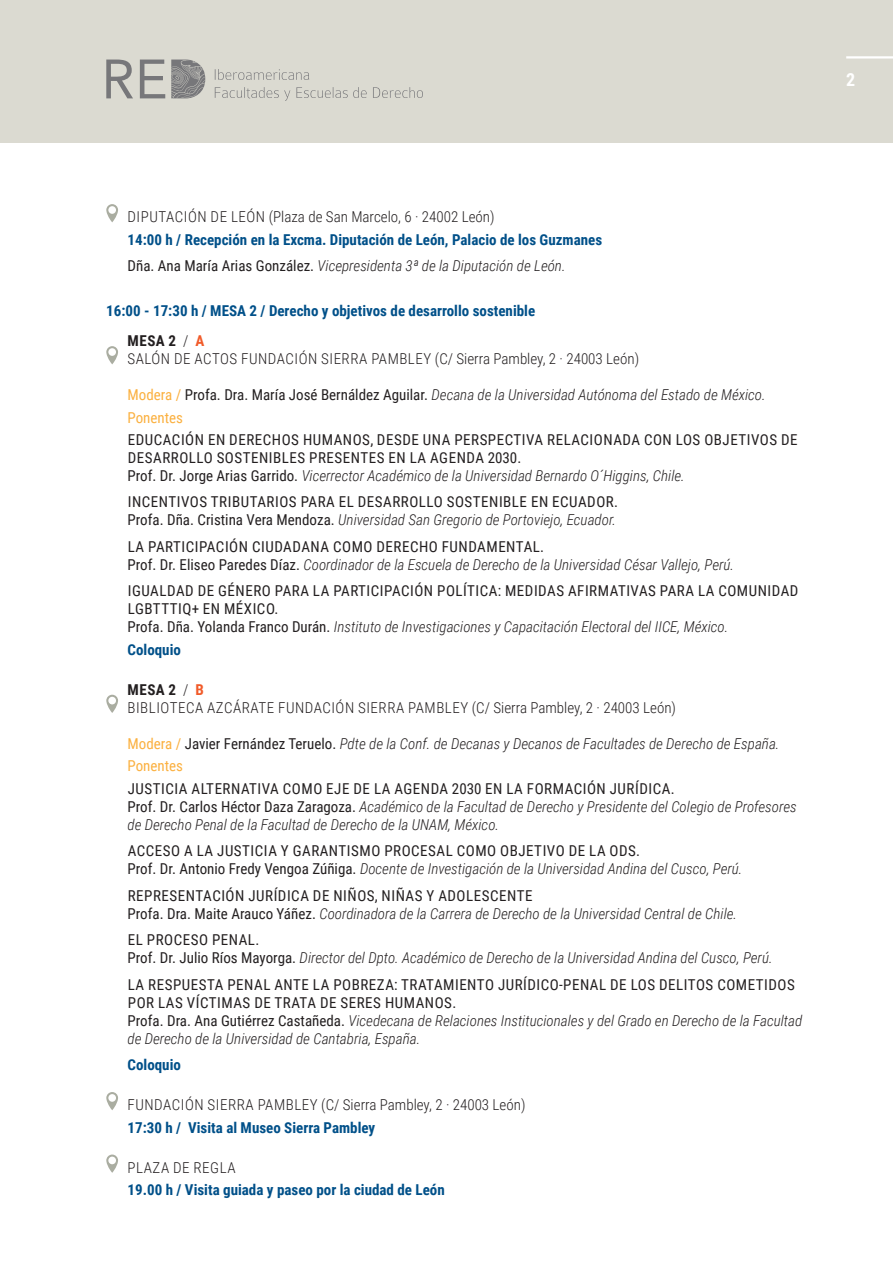
<style>
.page{position:relative;width:893px;height:1263px;background:#fff}
.page>*{position:absolute;margin:0;border:0;box-sizing:border-box;transform-origin:0 0}
.t1{font:700 18px "Roboto Condensed";color:#fff}
.t2{font:15px/18px "Roboto Condensed";letter-spacing:.035em;color:#231f20}
.t3{font:italic 300 15px/18px "Roboto Condensed";color:#231f20}
.t4{font:700 15px "Roboto Condensed";color:#015089}
.t5{font:300 15px "Roboto Condensed";letter-spacing:.03em;color:#231f20}
.t6{font:300 15px "Roboto Condensed";color:#231f20}
.t7{font:15px "Roboto Condensed";color:#fbb03f}
.t8{font:700 15px "Roboto Condensed";letter-spacing:.035em;color:#231f20}
.s1{font-weight:400;font-style:normal}
.s2{font-weight:300}
.s3{color:#f15b2a}
.s4{font-weight:400;font-style:normal;color:#fbb03f}
.s5{font-weight:300;font-style:italic}
</style>
<div class="page">
<svg style="left:106px;top:204px;width:12px;height:18px"></svg>
<div style="left:108px;top:206px;width:8px;height:8px;background:#fff;border-radius:50%"></div>
<svg style="left:106px;top:346px;width:12px;height:18px"></svg>
<div style="left:108px;top:348px;width:8px;height:8px;background:#fff;border-radius:50%"></div>
<svg style="left:106px;top:695px;width:12px;height:18px"></svg>
<div style="left:108px;top:697px;width:8px;height:7px;background:#fff;border-radius:50%"></div>
<svg style="left:106px;top:1092px;width:12px;height:18px"></svg>
<div style="left:108px;top:1094px;width:8px;height:8px;background:#fff;border-radius:50%"></div>
<svg style="left:106px;top:1154px;width:12px;height:19px"></svg>
<div style="left:108px;top:1156px;width:8px;height:8px;background:#fff;border-radius:50%"></div>
<div style="left:0;top:0;width:893px;height:142px;background:#dbdad1"></div>
<svg style="left:215px;top:87px;width:208px;height:14px"></svg>
<svg style="left:215px;top:69px;width:94px;height:11px"></svg>
<svg style="left:171px;top:60px;width:34px;height:38px"></svg>
<svg style="left:106px;top:60px;width:27px;height:38px"></svg>
<svg style="left:140px;top:60px;width:25px;height:38px"></svg>
<hr style="left:846px;top:56px;width:47px;height:3px;background:#fff">
<p class="t1" style="left:846px;top:67px;width:11px">2</p>
<p class="t6" style="left:128px;top:207px;width:368px">DIPUTACIÓN DE LEÓN (Plaza de San Marcelo, 6 · 24002 León)</p>
<p class="t4" style="left:128px;top:229px;width:476px">14:00 h / Recepción en la Excma. Diputación de León, Palacio de los Guzmanes</p>
<p class="t3" style="left:128px;top:256px;width:439px"><span class="s1">Dña. Ana María Arias González.</span> Vicepresidenta 3ª de la Diputación de León.</p>
<p class="t4" style="left:106px;top:300px;width:430px">16:00 - 17:30 h / MESA 2 / Derecho y objetivos de desarrollo sostenible</p>
<p class="t8" style="left:128px;top:331px;width:78px">MESA 2 <span class="s2">/</span> <span class="s3">A</span></p>
<p class="t5" style="left:128px;top:349px;width:513px">SALÓN DE ACTOS FUNDACIÓN SIERRA PAMBLEY (C/ Sierra Pambley, 2 · 24003 León)</p>
<p class="t3" style="left:128px;top:385px;width:640px"><span class="s4">Modera /</span> <span class="s1">Profa. Dra. María José Bernáldez Aguilar.</span> Decana de la Universidad Autónoma del Estado de México.</p>
<p class="t7" style="left:128px;top:407px;width:57px">Ponentes</p>
<p class="t2" style="left:128px;top:430px;width:672px">EDUCACIÓN EN DERECHOS HUMANOS, DESDE UNA PERSPECTIVA RELACIONADA CON LOS OBJETIVOS DE<br>DESARROLLO SOSTENIBLES PRESENTES EN LA AGENDA 2030.<br>Prof. Dr. Jorge Arias Garrido. <span class="s5">Vicerrector Académico de la Universidad Bernardo O´Higgins, Chile.</span></p>
<p class="t2" style="left:128px;top:493px;width:492px">INCENTIVOS TRIBUTARIOS PARA EL DESARROLLO SOSTENIBLE EN ECUADOR.<br>Profa. Dña. Cristina Vera Mendoza. <span class="s5">Universidad San Gregorio de Portoviejo, Ecuador.</span></p>
<p class="t2" style="left:128px;top:537px;width:608px">LA PARTICIPACIÓN CIUDADANA COMO DERECHO FUNDAMENTAL.<br>Prof. Dr. Eliseo Paredes Díaz. <span class="s5">Coordinador de la Escuela de Derecho de la Universidad César Vallejo, Perú.</span></p>
<p class="t2" style="left:128px;top:582px;width:672px">IGUALDAD DE GÉNERO PARA LA PARTICIPACIÓN POLÍTICA: MEDIDAS AFIRMATIVAS PARA LA COMUNIDAD<br>LGBTTTIQ+ EN MÉXICO.<br>Profa. Dña. Yolanda Franco Durán. <span class="s5">Instituto de Investigaciones y Capacitación Electoral del IICE, México.</span></p>
<p class="t4" style="left:128px;top:639px;width:55px">Coloquio</p>
<p class="t8" style="left:128px;top:679px;width:78px">MESA 2 <span class="s2">/</span> <span class="s3">B</span></p>
<p class="t5" style="left:128px;top:697px;width:550px">BIBLIOTECA AZCÁRATE FUNDACIÓN SIERRA PAMBLEY (C/ Sierra Pambley, 2 · 24003 León)</p>
<p class="t3" style="left:128px;top:734px;width:653px"><span class="s4">Modera /</span> <span class="s1">Javier Fernández Teruelo.</span> Pdte de la Conf. de Decanas y Decanos de Facultades de Derecho de España.</p>
<p class="t7" style="left:128px;top:755px;width:57px">Ponentes</p>
<p class="t3" style="left:128px;top:779px;width:671px"><span class="s1">JUSTICIA ALTERNATIVA COMO EJE DE LA AGENDA 2030 EN LA FORMACIÓN JURÍDICA.<br>Prof. Dr. Carlos Héctor Daza Zaragoza.</span> Académico de la Facultad de Derecho y Presidente del Colegio de Profesores de Derecho Penal de la Facultad de Derecho de la UNAM, México.</p>
<p class="t2" style="left:128px;top:841px;width:616px">ACCESO A LA JUSTICIA Y GARANTISMO PROCESAL COMO OBJETIVO DE LA ODS.<br>Prof. Dr. Antonio Fredy Vengoa Zúñiga. <span class="s5">Docente de Investigación de la Universidad Andina del Cusco, Perú.</span></p>
<p class="t2" style="left:128px;top:886px;width:611px">REPRESENTACIÓN JURÍDICA DE NIÑOS, NIÑAS Y ADOLESCENTE<br>Profa. Dra. Maite Arauco Yáñez. <span class="s5">Coordinadora de la Carrera de Derecho de la Universidad Central de Chile.</span></p>
<p class="t3" style="left:128px;top:930px;width:647px"><span class="s1">EL PROCESO PENAL.<br>Prof. Dr. Julio Ríos Mayorga.</span> Director del Dpto. Académico de Derecho de la Universidad Andina del Cusco, Perú.</p>
<p class="t2" style="left:128px;top:975px;width:676px">LA RESPUESTA PENAL ANTE LA POBREZA: TRATAMIENTO JURÍDICO-PENAL DE LOS DELITOS COMETIDOS POR LAS VÍCTIMAS DE TRATA DE SERES HUMANOS.<br>Profa. Dra. Ana Gutiérrez Castañeda. <span class="s5">Vicedecana de Relaciones Institucionales y del Grado en Derecho de la Facultad de Derecho de la Universidad de Cantabria, España.</span></p>
<p class="t4" style="left:128px;top:1054px;width:55px">Coloquio</p>
<p class="t6" style="left:128px;top:1094px;width:399px">FUNDACIÓN SIERRA PAMBLEY (C/ Sierra Pambley, 2 · 24003 León)</p>
<p class="t4" style="left:128px;top:1117px;width:249px">17:30 h / Visita al Museo Sierra Pambley</p>
<p class="t5" style="left:128px;top:1157px;width:110px">PLAZA DE REGLA</p>
<p class="t4" style="left:128px;top:1179px;width:319px">19.00 h / Visita guiada y paseo por la ciudad de León</p>
</div>
